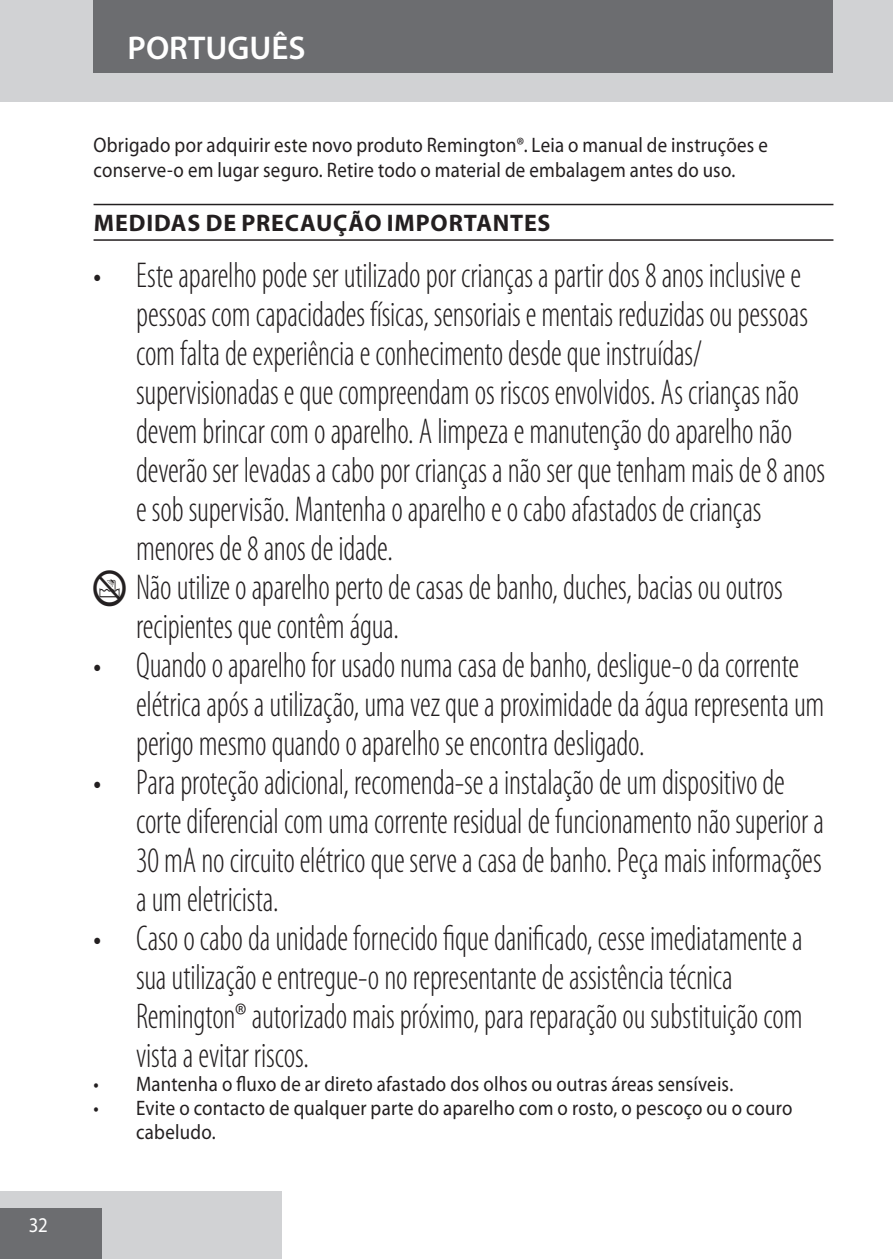
<style>
.page{position:relative;width:893px;height:1259px;background:#fff}
.page>*{position:absolute;margin:0;border:0;box-sizing:border-box;transform-origin:0 0}
.Mandatory_warnings{font:300 condensed 36px/39px "Myriad Pro";letter-spacing:-.005em;color:#231f20;scale:.9 1}
.t1{font:600 33px "Myriad Pro";color:#fff}
.heading{font:700 24px "Myriad Pro";letter-spacing:.035em;color:#231f20}
.default{font:21px/25.2px "Myriad Pro";letter-spacing:.01em;color:#231f20;scale:.9 1}
.t2{font:21px "Myriad Pro";color:#fff;scale:.9 1}
.s1{font-family:"Myriad IS Otext";font-weight:400;font-stretch:normal}
</style>
<div class="page">
<div style="left:0;top:0;width:893px;height:102px;background:#d1d2d4"></div>
<div style="left:0;top:1191px;width:282px;height:68px;background:#d1d2d4"></div>
<div style="left:0;top:1208px;width:102px;height:51px;background:#6c6d70"></div>
<div style="left:94px;top:0;width:739px;height:73px;background:#6c6d70"></div>
<hr style="left:94px;top:204px;width:739px;height:1px;background:#231f20">
<hr style="left:94px;top:239px;width:739px;height:2px;background:#231f20">
<p class="t2" style="left:29px;top:1212px;width:23px">32</p>
<p class="t1" style="left:128px;top:27px;width:180px">PORTUGUÊS</p>
<p class="default" style="left:94px;top:132px;width:751px">Obrigado por adquirir este novo produto Remington®. Leia o manual de instruções e conserve-o em lugar seguro. Retire todo o material de embalagem antes do uso.</p>
<p class="heading" style="left:94px;top:207px;width:458px">MEDIDAS DE PRECAUÇÃO IMPORTANTES</p>
<p class="Mandatory_warnings" style="left:136px;top:256px;width:767px;text-indent:-43px">• Este aparelho pode ser utilizado por crianças a partir dos 8 anos inclusive e pessoas com capacidades físicas, sensoriais e mentais reduzidas ou pessoas com falta de experiência e conhecimento desde que instruídas/ supervisionadas e que compreendam os riscos envolvidos. As crianças não devem brincar com o aparelho. A limpeza e manutenção do aparelho não deverão ser levadas a cabo por crianças a não ser que tenham mais de 8 anos e sob supervisão. Mantenha o aparelho e o cabo afastados de crianças menores de 8 anos de idade.</p>
<p class="Mandatory_warnings" style="left:136px;top:568px;width:720px;text-indent:-43px"><span class="s1">L</span> Não utilize o aparelho perto de casas de banho, duches, bacias ou outros recipientes que contêm água.</p>
<p class="Mandatory_warnings" style="left:136px;top:646px;width:766px;text-indent:-43px">• Quando o aparelho for usado numa casa de banho, desligue-o da corrente elétrica após a utilização, uma vez que a proximidade da água representa um perigo mesmo quando o aparelho se encontra desligado.</p>
<p class="Mandatory_warnings" style="left:136px;top:763px;width:766px;text-indent:-43px">• Para proteção adicional, recomenda-se a instalação de um dispositivo de corte diferencial com uma corrente residual de funcionamento não superior a 30 mA no circuito elétrico que serve a casa de banho. Peça mais informações a um eletricista.</p>
<p class="Mandatory_warnings" style="left:136px;top:919px;width:742px;text-indent:-43px">• Caso o cabo da unidade fornecido fique danificado, cesse imediatamente a sua utilização e entregue-o no representante de assistência técnica Remington® autorizado mais próximo, para reparação ou substituição com vista a evitar riscos.</p>
<p class="default" style="left:94px;top:1071px;width:712px">• Mantenha o fluxo de ar direto afastado dos olhos ou outras áreas sensíveis.</p>
<p class="default" style="left:136px;top:1095px;width:731px;line-height:24px;text-indent:-43px">• Evite o contacto de qualquer parte do aparelho com o rosto, o pescoço ou o couro cabeludo.</p>
</div>
